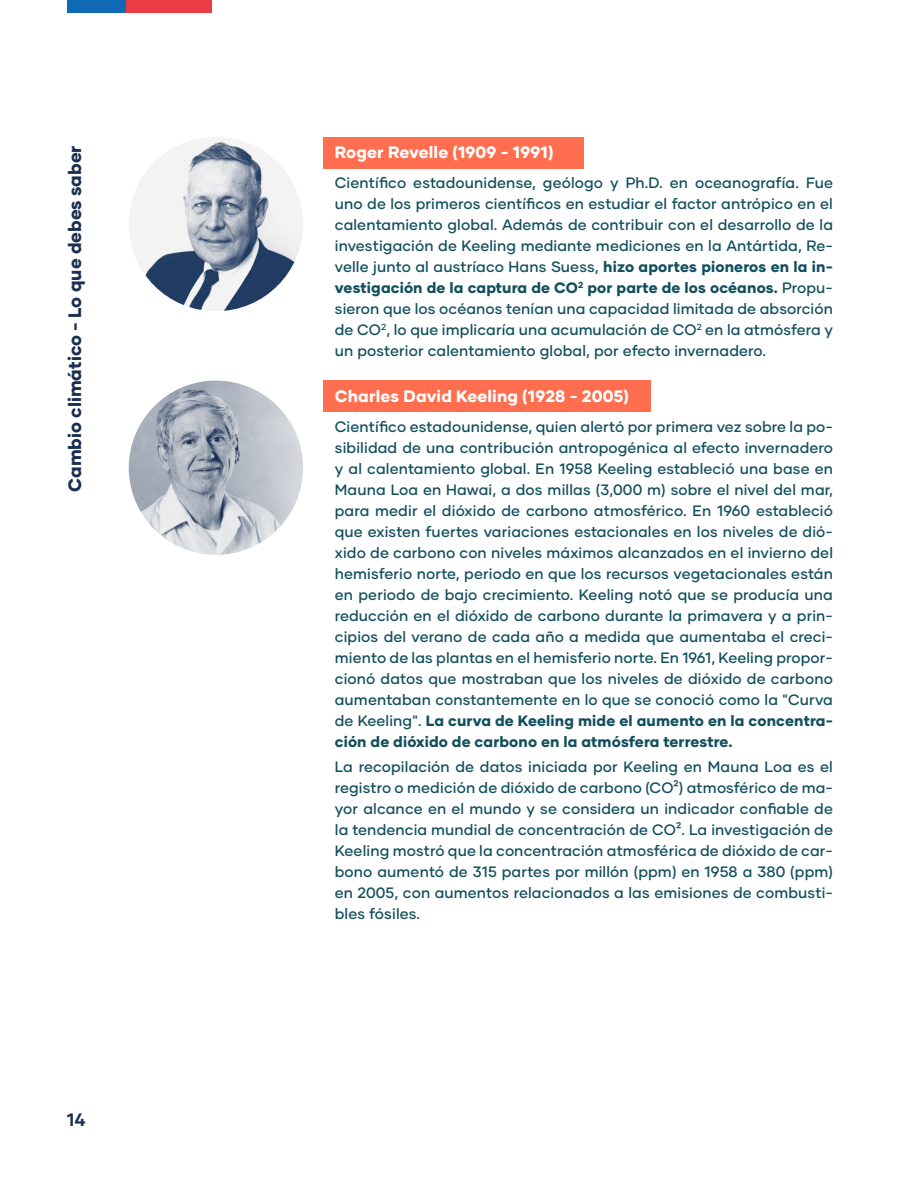
<style>
.page{position:relative;width:918px;height:1188px;background:#fff}
.page>*{position:absolute;margin:0;border:0;box-sizing:border-box;transform-origin:0 0}
.t1{font:800 18px "Gilmer";color:#1a3052}
.t2{font:700 18px "Gilmer";color:#1a3052}
.t3{font:800 16.5px "Gilmer";letter-spacing:.01em;color:#fff}
.t4{font:500 15px/21px "Gilmer";letter-spacing:.01em;color:#124f5e;text-align:justify}
.s1{font-weight:800}
</style>
<div class="page">
<div style="left:67px;top:0;width:59px;height:12px;background:#0f69b5"></div>
<div style="left:126px;top:0;width:86px;height:12px;background:#eb3d45"></div>
<div style="left:323px;top:137px;width:261px;height:32px;background:#ff6e4f"></div>
<div style="left:323px;top:381px;width:327px;height:31px;background:#ff6e4f"></div>
<img style="left:129px;top:381px;width:174px;height:174px;border-radius:87px">
<img style="left:129px;top:137px;width:174px;height:174px;border-radius:87px">
<p class="t1" style="left:63px;top:492px;width:348px;rotate:-90deg">Cambio climático - Lo que debes saber</p>
<p class="t2" style="left:67px;top:1108px;width:20px">14</p>
<p class="t3" style="left:335px;top:142px;width:220px">Roger Revelle (1909 - 1991)</p>
<p class="t4" style="left:335px;top:172px;width:500px">Científico estadounidense, geólogo y Ph.D. en oceanografía. Fue uno de los primeros científicos en estudiar el factor antrópico en el calentamiento global. Además de contribuir con el desarrollo de la investigación de Keeling mediante mediciones en la Antártida, Re&shy;velle junto al austríaco Hans Suess, <span class="s1">hizo aportes pioneros en la in&shy;vestigación de la captura de CO</span><sup>2</sup> <span class="s1">por parte de los océanos.</span> Propu&shy;sieron que los océanos tenían una capacidad limitada de absorción de CO<sup>2</sup>, lo que implicaría una acumulación de CO<sup>2</sup> en la atmósfera y un posterior calentamiento global, por efecto invernadero.</p>
<p class="t3" style="left:335px;top:386px;width:296px">Charles David Keeling (1928 - 2005)</p>
<p class="t4" style="left:335px;top:416px;width:500px">Científico estadounidense, quien alertó por primera vez sobre la po&shy;sibilidad de una contribución antropogénica al efecto invernadero y al calentamiento global. En 1958 Keeling estableció una base en Mauna Loa en Hawai, a dos millas (3,000 m) sobre el nivel del mar, para medir el dióxido de carbono atmosférico. En 1960 estableció que existen fuertes variaciones estacionales en los niveles de dió&shy;xido de carbono con niveles máximos alcanzados en el invierno del hemisferio norte, periodo en que los recursos vegetacionales están en periodo de bajo crecimiento. Keeling notó que se producía una reducción en el dióxido de carbono durante la primavera y a prin&shy;cipios del verano de cada año a medida que aumentaba el creci&shy;miento de las plantas en el hemisferio norte. En 1961, Keeling propor&shy;cionó datos que mostraban que los niveles de dióxido de carbono aumentaban constantemente en lo que se conoció como la "Curva de Keeling". <span class="s1">La curva de Keeling mide el aumento en la concentra&shy;ción de dióxido de carbono en la atmósfera terrestre.</span></p>
<p class="t4" style="left:335px;top:756px;width:500px">La recopilación de datos iniciada por Keeling en Mauna Loa es el registro o medición de dióxido de carbono (CO²) atmosférico de ma&shy;yor alcance en el mundo y se considera un indicador confiable de la tendencia mundial de concentración de CO². La investigación de Keeling mostró que la concentración atmosférica de dióxido de car&shy;bono aumentó de 315 partes por millón (ppm) en 1958 a 380 (ppm) en 2005, con aumentos relacionados a las emisiones de combusti&shy;bles fósiles.</p>
</div>
